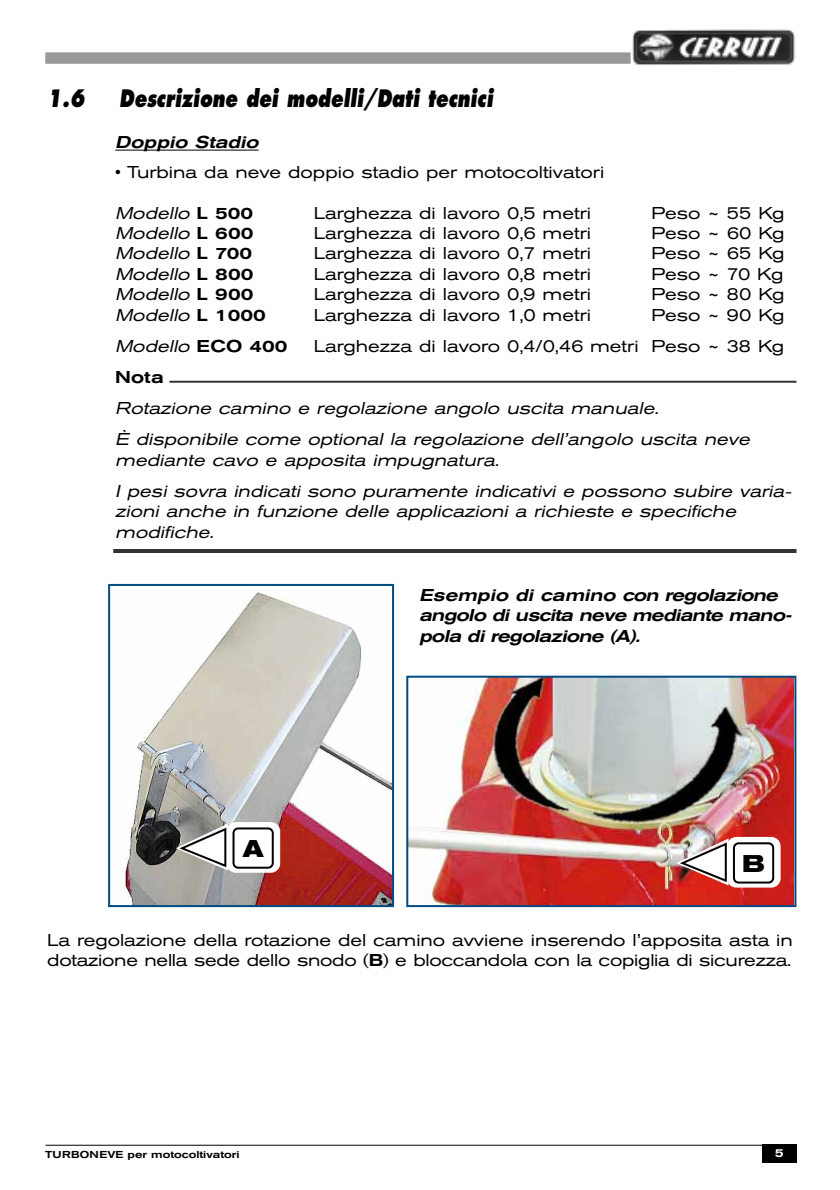
<style>
.page{position:relative;width:840px;height:1190px;background:#fff}
.page>*{position:absolute;margin:0;border:0;box-sizing:border-box;transform-origin:0 0}
.t1{font:700 expanded 24px "Akzidenz Grotesk BE";color:#000}
.t2{font:800 23.4px "Futura";color:#000;scale:.77 1}
.t3{font:expanded 17px/20.4px "Akzidenz Grotesk BE";color:#000}
.t4{font:italic expanded 17px/31.4px "Akzidenz Grotesk BE";color:#000}
.t5{font:italic 500 expanded 17px/20.4px "Akzidenz Grotesk BE";color:#000}
.t6{font:500 expanded 17px "Akzidenz Grotesk BE";color:#000}
.t7{font:500 expanded 12px "Akzidenz Grotesk BE";color:#fff}
.t8{font:500 expanded 10px "Akzidenz Grotesk BE";color:#000}
.s1{font-weight:500;font-style:normal}
.s2{font-weight:500}
</style>
<div class="page">
<img style="left:633px;top:30px;width:163px;height:36px">
<div style="left:45px;top:52px;width:586px;height:12px;background:#999"></div>
<hr style="left:46px;top:1145px;width:743px;height:1px;background:#000">
<div style="left:762px;top:1144px;width:34px;height:19px;background:#000"></div>
<hr style="left:115px;top:150px;width:144px;height:1px;background:#000">
<hr style="left:170px;top:381px;width:626px;height:2px;background:#333">
<hr style="left:113px;top:549px;width:683px;height:4px;background:#333">
<img style="left:123px;top:592px;width:268px;height:312px">
<div style="left:108px;top:584px;width:286px;height:323px;border:2px solid #004b84"></div>
<img style="left:409px;top:679px;width:384px;height:225px">
<div style="left:406px;top:676px;width:390px;height:231px;border:2px solid #004b84"></div>
<div style="left:227px;top:822px;width:53px;height:51px;background:#fff;border-radius:9px"></div>
<div style="left:233px;top:827px;width:41px;height:42px;border:2px solid #000;border-radius:5px"></div>
<svg style="left:173px;top:822px;width:57px;height:50px"></svg>
<div style="left:727px;top:837px;width:54px;height:51px;background:#fff;border-radius:9px"></div>
<div style="left:733px;top:842px;width:41px;height:42px;border:2px solid #000;border-radius:5px"></div>
<img style="left:674px;top:837px;width:56px;height:50px">
<h2 class="t2" style="left:47px;top:88px;width:54px">1.6</h2>
<h2 class="t2" style="left:119px;top:88px;width:491px">Descrizione dei modelli/Dati tecnici</h2>
<p class="t5" style="left:115px;top:134px;width:148px">Doppio Stadio</p>
<p class="t3" style="left:115px;top:163px;width:490px">• Turbina da neve doppio stadio per motocoltivatori</p>
<p class="t4" style="left:115px;top:199px;width:139px">Modello <span class="s1">L 5 0 0</span></p>
<p class="t3" style="left:314px;top:204px;width:279px">Larghezza di lavoro 0,5 metri</p>
<p class="t3" style="left:652px;top:204px;width:134px">Peso ~ 55 Kg</p>
<p class="t4" style="left:115px;top:219px;width:140px">Modello <span class="s1">L 6 0 0</span></p>
<p class="t3" style="left:314px;top:224px;width:279px">Larghezza di lavoro 0,6 metri</p>
<p class="t3" style="left:652px;top:224px;width:134px">Peso ~ 60 Kg</p>
<p class="t4" style="left:115px;top:239px;width:138px">Modello <span class="s1">L 70 0</span></p>
<p class="t3" style="left:314px;top:245px;width:279px">Larghezza di lavoro 0,7 metri</p>
<p class="t3" style="left:652px;top:245px;width:134px">Peso ~ 65 Kg</p>
<p class="t4" style="left:115px;top:260px;width:140px">Modello <span class="s1">L 8 0 0</span></p>
<p class="t3" style="left:314px;top:265px;width:279px">Larghezza di lavoro 0,8 metri</p>
<p class="t3" style="left:652px;top:265px;width:133px">Peso ~ 70 Kg</p>
<p class="t4" style="left:115px;top:280px;width:140px">Modello <span class="s1">L 9 0 0</span></p>
<p class="t3" style="left:314px;top:286px;width:279px">Larghezza di lavoro 0,9 metri</p>
<p class="t3" style="left:652px;top:286px;width:134px">Peso ~ 80 Kg</p>
<p class="t4" style="left:115px;top:301px;width:152px">Modello <span class="s1">L 1 0 0 0</span></p>
<p class="t3" style="left:314px;top:306px;width:279px">Larghezza di lavoro 1,0 metri</p>
<p class="t3" style="left:652px;top:306px;width:134px">Peso ~ 90 Kg</p>
<p class="t4" style="left:115px;top:332px;width:174px">Modello <span class="s1">E C O 4 0 0</span></p>
<p class="t3" style="left:314px;top:337px;width:472px">Larghezza di lavoro 0,4/0,46 metri Peso ~ 38 Kg</p>
<p class="t6" style="left:115px;top:371px;width:50px">Nota</p>
<p class="t4" style="left:115px;top:394px;width:639px">Rotazione camino e regolazione angolo uscita manuale.<br>È disponibile come optional la regolazione dell’angolo uscita neve</p>
<p class="t4" style="left:115px;top:446px;width:681px">mediante cavo e apposita impugnatura.<br>I pesi sovra indicati sono puramente indicativi e possono subire varia-</p>
<p class="t4" style="left:115px;top:503px;width:626px;line-height:20.4px">zioni anche in funzione delle applicazioni a richieste e specifiche modifiche.</p>
<h1 class="t1" style="left:242px;top:840px;width:23px">A</h1>
<p class="t5" style="left:419px;top:586px;width:377px">Esempio di camino con regolazione angolo di uscita neve mediante mano&shy;pola di regolazione (A).</p>
<h1 class="t1" style="left:742px;top:855px;width:24px">B</h1>
<p class="t3" style="left:47px;top:931px;width:747px">La regolazione della rotazione del camino avviene inserendo l’apposita asta in dotazione nella sede dello snodo (<span class="s2">B</span>) e bloccandola con la copiglia di sicurezza.</p>
<p class="t8" style="left:45px;top:1151px;width:196px">TURBONEVE per motocoltivatori</p>
<p class="t7" style="left:775px;top:1148px;width:10px">5</p>
</div>
